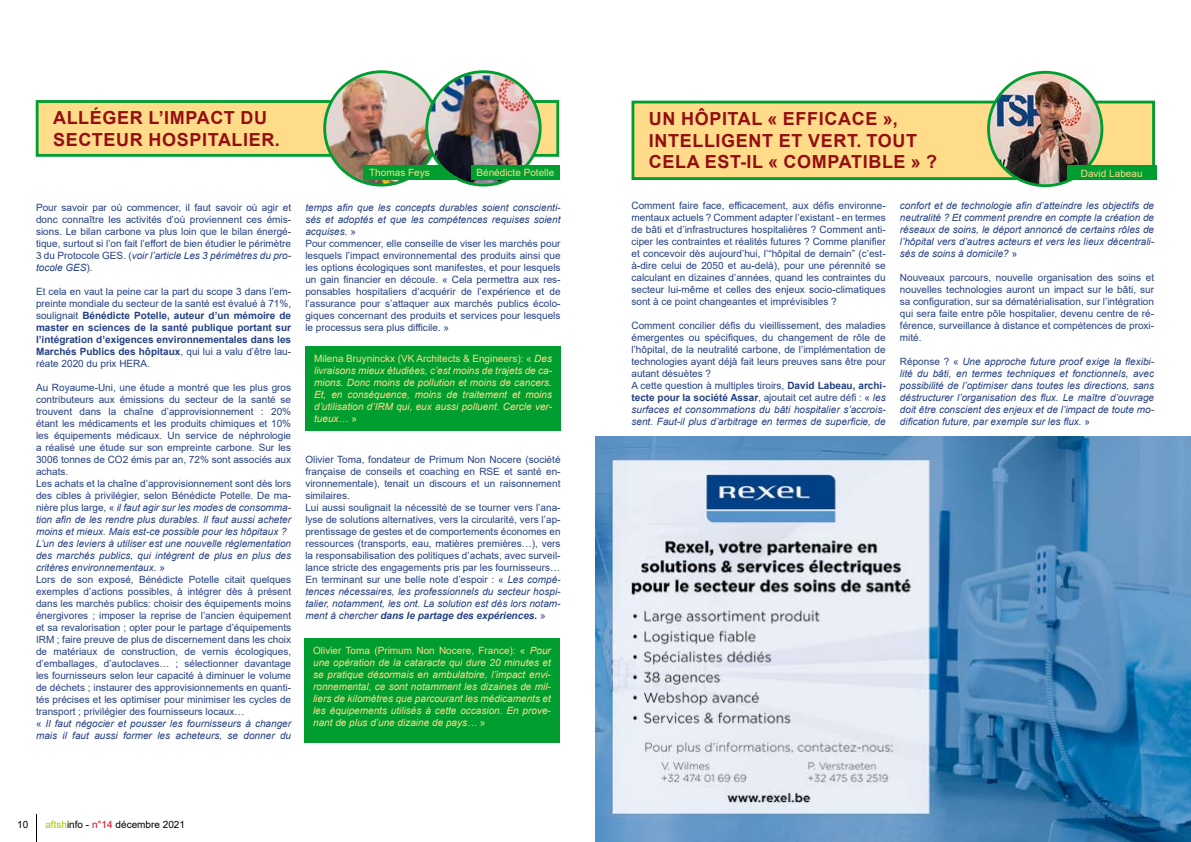
<style>
.page{position:relative;width:1191px;height:842px;background:#fff}
.page>*{position:absolute;margin:0;border:0;box-sizing:border-box;transform-origin:0 0}
.t1{font:700 18px/21.6px "Arial";letter-spacing:.035em;color:#940e14}
.t2{font:10px/12px "Arial";color:#244082}
.t3{font:italic 10px/12px "Arial";color:#fedc89;text-align:justify}
.t4{font:italic 10px/12px "Arial";color:#244082;text-align:justify}
.t5{font:700 10px/12px "Arial";color:#244082;text-align:justify}
.t6{font:10px "Arial";color:#fedc89}
.t7{font:10px "Arial";color:#000}
.s1{font-style:italic}
.s2{font-weight:400}
.s3{font-style:normal}
.s4{font-weight:700;font-style:italic}
.s5{color:#acc600}
.s6{color:#e2001a}
.s7{font-weight:700}
</style>
<div class="page">
<svg style="left:36px;top:814px;width:1px;height:28px"></svg>
<div style="left:305px;top:346px;width:255px;height:84px;background:#009e30"></div>
<div style="left:304px;top:638px;width:255px;height:105px;background:#009e30"></div>
<div style="left:37px;top:101px;width:521px;height:54px;background:#fedc89"></div>
<div style="left:36px;top:100px;width:523px;height:57px;border:3px solid #009e30"></div>
<img style="left:325px;top:72px;width:113px;height:113px;border-radius:57px">
<div style="left:323px;top:70px;width:116px;height:117px;border:3px solid #009e30;border-radius:50%"></div>
<div style="left:363px;top:165px;width:93px;height:14px;background:#009e30"></div>
<img style="left:427px;top:72px;width:113px;height:113px;border-radius:57px">
<div style="left:425px;top:70px;width:116px;height:117px;border:3px solid #009e30;border-radius:50%"></div>
<div style="left:471px;top:165px;width:88px;height:14px;background:#009e30"></div>
<div style="left:633px;top:102px;width:520px;height:77px;background:#fedc89"></div>
<div style="left:631px;top:101px;width:524px;height:79px;border:3px solid #009e30"></div>
<img style="left:988px;top:72px;width:114px;height:114px;border-radius:57px">
<div style="left:987px;top:71px;width:116px;height:116px;border:3px solid #009e30;border-radius:50%"></div>
<div style="left:1067px;top:166px;width:89px;height:14px;background:#009e30"></div>
<img style="left:595px;top:437px;width:596px;height:405px">
<h1 class="t1" style="left:53px;top:107px;width:228px">ALLÉGER L’IMPACT DU<br>SECTEUR HOSPITALIER.</h1>
<p class="t2" style="left:36px;top:202px;width:257px;text-align:justify">Pour savoir par où commencer, il faut savoir où agir et donc connaître les activités d’où proviennent ces émis&shy;sions. Le bilan carbone va plus loin que le bilan énergé&shy;tique, surtout si l’on fait l’effort de bien étudier le périmètre 3 du Protocole GES. (<span class="s1">voir l’article Les 3 périmètres du pro&shy;tocole GES</span>).</p>
<p class="t5" style="left:36px;top:286px;width:257px"><span class="s2">Et cela en vaut la peine car la part du scope 3 dans l’em&shy;preinte mondiale du secteur de la santé est évalué à 71%, soulignait</span> Bénédicte Potelle, auteur d’un mémoire de master en sciences de la santé publique portant sur l’intégration d’exigences environnementales dans les Marchés Publics des hôpitaux<span class="s2">, qui lui a valu d’être lau&shy;réate 2020 du prix HERA.</span></p>
<p class="t2" style="left:36px;top:382px;width:257px">Au Royaume-Uni, une étude a montré que les plus gros contributeurs aux émissions du secteur de la santé se trouvent dans la chaîne d’approvisionnement : 20% étant les médicaments et les produits chimiques et 10% les équipements médicaux. Un service de néphrologie a réalisé une étude sur son empreinte carbone. Sur les 3006 tonnes de CO2 émis par an, 72% sont associés aux achats.<br>Les achats et la chaîne d’approvisionnement sont dès lors des cibles à privilégier, selon Bénédicte Potelle. De ma&shy;nière plus large, « <span class="s1">il faut agir sur les modes de consomma&shy;tion afin de les rendre plus durables. Il faut aussi acheter moins et mieux. Mais est-ce possible pour les hôpitaux ?<br>L’un des leviers à utiliser est une nouvelle réglementation des marchés publics, qui intègrent de plus en plus des critères environnementaux.</span> »<br>Lors de son exposé, Bénédicte Potelle citait quelques exemples d’actions possibles, à intégrer dès à présent dans les marchés publics: choisir des équipements moins énergivores ; imposer la reprise de l’ancien équipement et sa revalorisation ; opter pour le partage d’équipements IRM ; faire preuve de plus de discernement dans les choix de matériaux de construction, de vernis écologiques, d’emballages, d’autoclaves… ; sélectionner davantage les fournisseurs selon leur capacité à diminuer le volume de déchets ; instaurer des approvisionnements en quanti&shy;tés précises et les optimiser pour minimiser les cycles de transport ; privilégier des fournisseurs locaux…<br>« <span class="s1">Il faut négocier et pousser les fournisseurs à changer mais il faut aussi former les acheteurs, se donner du</span></p>
<p class="t6" style="left:369px;top:166px;width:62px">Thomas Feys</p>
<p class="t6" style="left:476px;top:166px;width:79px">Bénédicte Potelle</p>
<p class="t2" style="left:305px;top:202px;width:257px"><span class="s1">temps afin que les concepts durables soient conscienti&shy;sés et adoptés et que les compétences requises soient acquises.</span> »<br>Pour commencer, elle conseille de viser les marchés pour lesquels l’impact environnemental des produits ainsi que les options écologiques sont manifestes, et pour lesquels un gain financier en découle. « Cela permettra aux res&shy;ponsables hospitaliers d’acquérir de l’expérience et de l’assurance pour s’attaquer aux marchés publics écolo&shy;giques concernant des produits et services pour lesquels le processus sera plus difficile. »</p>
<p class="t3" style="left:314px;top:352px;width:239px"><span class="s3">Milena Bruyninckx (VK Architects &amp; Engineers): «</span> Des livraisons mieux étudiées, c’est moins de trajets de ca&shy;mions. Donc moins de pollution et moins de cancers.<br>Et, en conséquence, moins de traitement et moins d’utilisation d’IRM qui, eux aussi polluent. Cercle ver&shy;tueux… <span class="s3">»</span></p>
<p class="t2" style="left:305px;top:454px;width:257px">Olivier Toma, fondateur de Primum Non Nocere (société française de conseils et coaching en RSE et santé en&shy;vironnementale), tenait un discours et un raisonnement similaires.<br>Lui aussi soulignait la nécessité de se tourner vers l’ana&shy;lyse de solutions alternatives, vers la circularité, vers l’ap&shy;prentissage de gestes et de comportements économes en ressources (transports, eau, matières premières…), vers la responsabilisation des politiques d’achats, avec surveil&shy;lance stricte des engagements pris par les fournisseurs… En terminant sur une belle note d’espoir : « <span class="s1">Les compé&shy;tences nécessaires, les professionnels du secteur hospi&shy;talier, notamment, les ont. La solution est dès lors notam&shy;ment à chercher</span> <span class="s4">dans le partage des expériences.</span> »</p>
<p class="t3" style="left:313px;top:645px;width:239px"><span class="s3">Olivier Toma (Primum Non Nocere, France): «</span> Pour une opération de la cataracte qui dure 20 minutes et se pratique désormais en ambulatoire, l’impact envi&shy;ronnemental, ce sont notamment les dizaines de mil&shy;liers de kilomètres que parcourant les médicaments et les équipements utilisés à cette occasion. En prove&shy;nant de plus d’une dizaine de pays… <span class="s3">»</span></p>
<p class="t7" style="left:17px;top:817px;width:13px">10</p>
<p class="t7" style="left:45px;top:817px;width:141px"><span class="s5">aftsh</span>info - <span class="s6">n°14</span> décembre 2021</p>
<h1 class="t1" style="left:649px;top:108px;width:290px">UN HÔPITAL « EFFICACE »,<br>INTELLIGENT ET VERT. TOUT<br>CELA EST-IL « COMPATIBLE » ?</h1>
<p class="t6" style="left:1080px;top:166px;width:63px">David Labeau</p>
<p class="t2" style="left:631px;top:199px;width:256px;text-align:justify">Comment faire face, efficacement, aux défis environne&shy;mentaux actuels ? Comment adapter l’existant - en termes de bâti et d’infrastructures hospitalières ? Comment anti&shy;ciper les contraintes et réalités futures ? Comme planifier et concevoir dès aujourd’hui, l’“hôpital de demain” (c’est&shy;à-dire celui de 2050 et au-delà), pour une pérennité se calculant en dizaines d’années, quand les contraintes du secteur lui-même et celles des enjeux socio-climatiques sont à ce point changeantes et imprévisibles ?</p>
<p class="t2" style="left:631px;top:319px;width:256px">Comment concilier défis du vieillissement, des maladies émergentes ou spécifiques, du changement de rôle de l’hôpital, de la neutralité carbone, de l’implémentation de technologies ayant déjà fait leurs preuves sans être pour autant désuètes ?<br>A cette question à multiples tiroirs, <span class="s7">David Labeau, archi&shy;tecte pour la société Assar</span>, ajoutait cet autre défi : « <span class="s1">les surfaces et consommations du bâti hospitalier s’accrois&shy;sent. Faut-il plus d’arbitrage en termes de superficie, de</span></p>
<p class="t4" style="left:900px;top:199px;width:256px">confort et de technologie afin d’atteindre les objectifs de neutralité ? Et comment prendre en compte la création de réseaux de soins, le déport annoncé de certains rôles de l’hôpital vers d’autres acteurs et vers les lieux décentrali&shy;sés de soins à domicile? <span class="s3">»</span></p>
<p class="t2" style="left:900px;top:271px;width:256px;text-align:justify">Nouveaux parcours, nouvelle organisation des soins et nouvelles technologies auront un impact sur le bâti, sur sa configuration, sur sa dématérialisation, sur l’intégration qui sera faite entre pôle hospitalier, devenu centre de ré&shy;férence, surveillance à distance et compétences de proxi&shy;mité.</p>
<p class="t4" style="left:900px;top:355px;width:256px"><span class="s3">Réponse ? «</span> Une approche future proof exige la flexibi&shy;lité du bâti, en termes techniques et fonctionnels, avec possibilité de l’optimiser dans toutes les directions, sans déstructurer l’organisation des flux. Le maître d’ouvrage doit être conscient des enjeux et de l’impact de toute mo&shy;dification future, par exemple sur les flux. <span class="s3">»</span></p>
</div>
